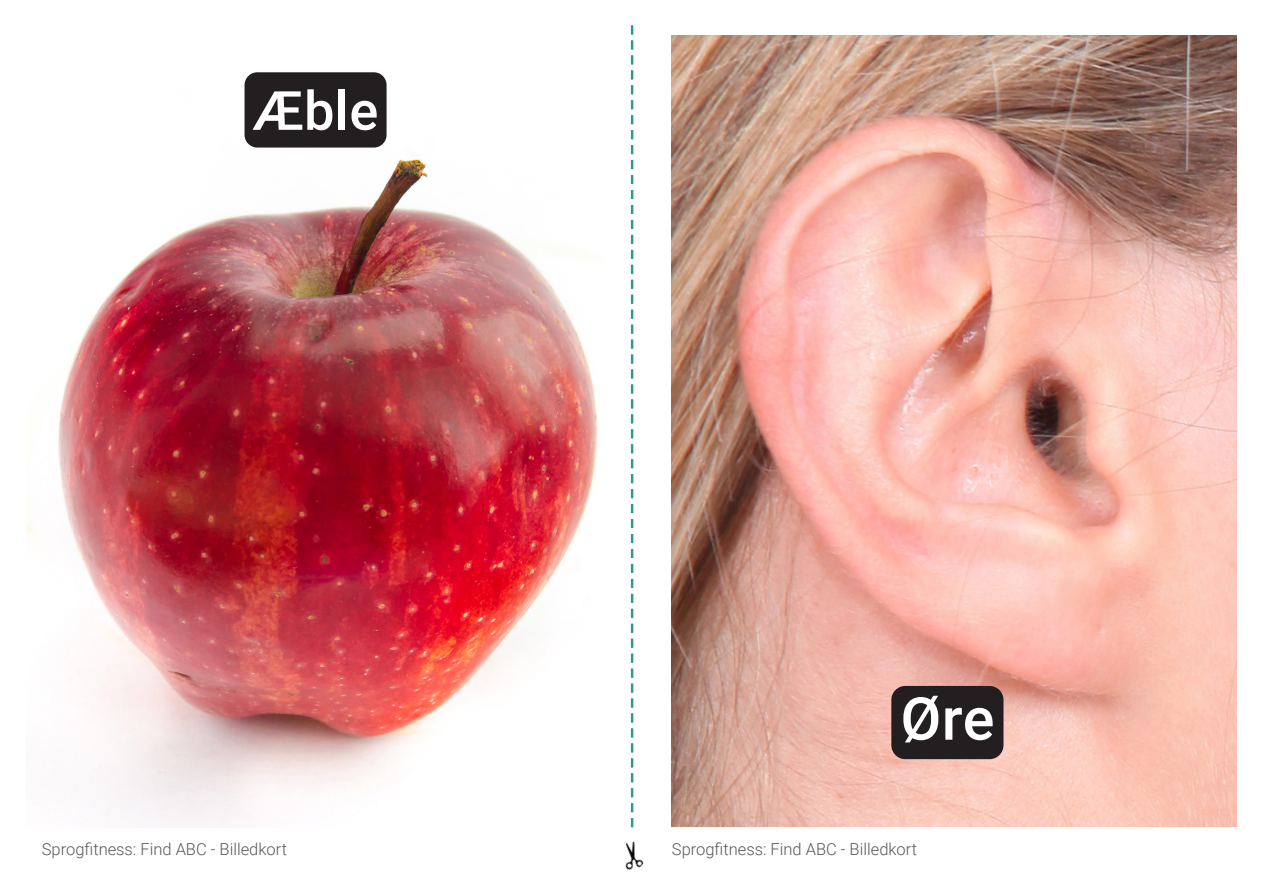
<style>
.page{position:relative;width:1263px;height:893px;background:#fff}
.page>*{position:absolute;margin:0;border:0;box-sizing:border-box;transform-origin:0 0}
.Billedtekst{font:500 59.25px "Roboto";color:#fff}
.Billedtekst-2{font:500 54px "Roboto";color:#fff}
.t1{font:300 16.5px "Roboto";color:#57585a}
</style>
<div class="page">
<img style="left:624px;top:841px;width:20px;height:29px">
<img style="left:672px;top:35px;width:565px;height:792px">
<div style="left:891px;top:686px;width:112px;height:73px;background:#231f20;border-radius:14px"></div>
<img style="left:27px;top:72px;width:571px;height:754px">
<svg style="left:631px;top:26px;width:2px;height:801px"></svg>
<div style="left:245px;top:72px;width:142px;height:76px;background:#231f20;border-radius:13px"></div>
<p class="Billedtekst-2" style="left:253px;top:73px;width:127px">Æble</p>
<p class="Billedtekst" style="left:900px;top:677px;width:96px">Øre</p>
<p class="t1" style="left:42px;top:837px;width:247px">Sprogfitness: Find ABC - Billedkort</p>
<p class="t1" style="left:672px;top:837px;width:247px">Sprogfitness: Find ABC - Billedkort</p>
</div>
